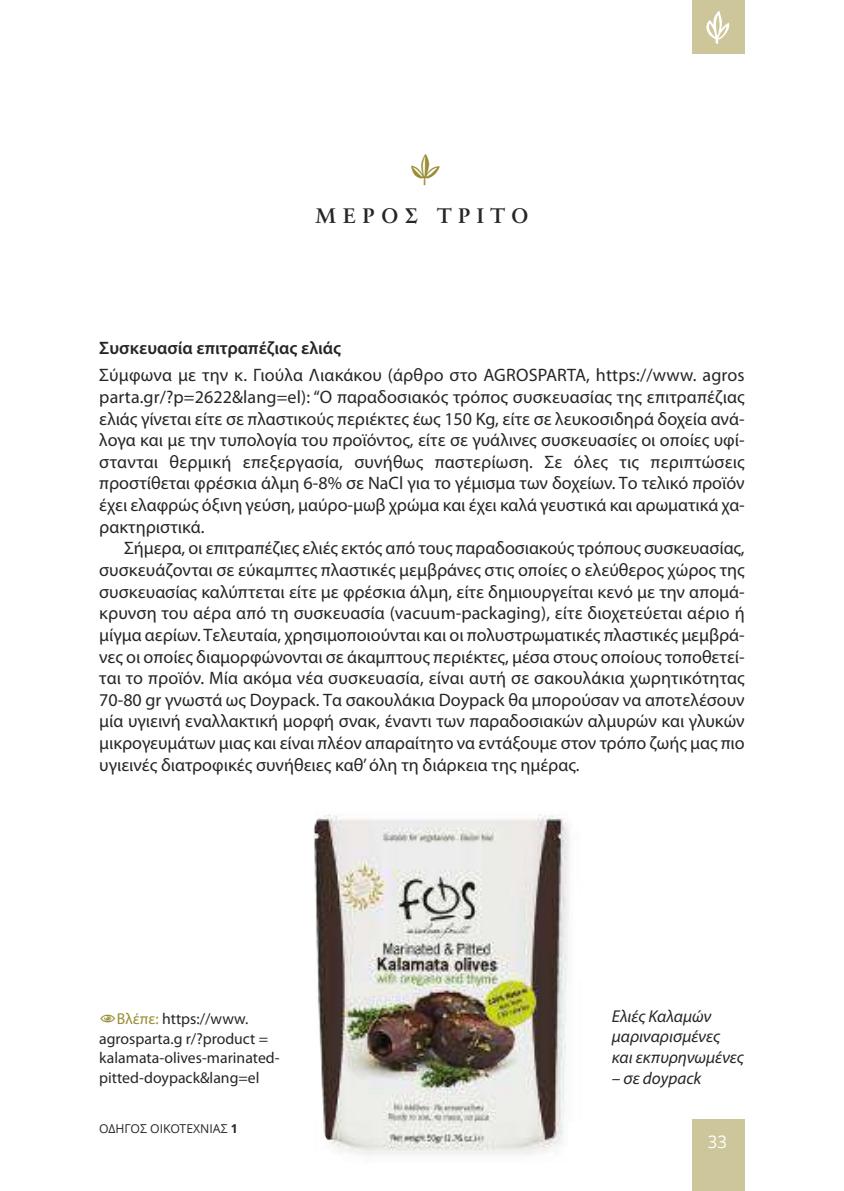
<style>
.page{position:relative;width:844px;height:1191px;background:#fff}
.page>*{position:absolute;margin:0;border:0;box-sizing:border-box;transform-origin:0 0}
.t1{font:42px "Arno Pro Light Display";color:#fff;scale:2 1}
.t2{font:42px "Arno Pro Light Display";color:#998d35}
.t3{font:700 21px "Amadeus";letter-spacing:.3em;color:#272627}
.t4{font:18.03px/21.7px "Myriad Pro";color:#272627;text-align:justify}
.t5{font:600 18.03px "Myriad Pro";color:#272627}
.t6{font:17.5px "Open Sans";color:#fff;scale:.95 1}
.t7{font:italic 17.15px/20.7px "Myriad Pro";color:#272627}
.t8{font:15.75px/19.1px "Myriad Pro";color:#272627}
.t9{font:12.25px "Open Sans";color:#272627}
.s1{color:#998d35}
.s2{font-weight:700}
</style>
<div class="page">
<div style="left:692px;top:1119px;width:52px;height:72px;background:#ccc69a"></div>
<div style="left:692px;top:0;width:52px;height:54px;background:#ccc69a"></div>
<img style="left:313px;top:814px;width:259px;height:337px">
<h1 class="t2" style="left:409px;top:152px;width:33px">•</h1>
<p class="t3" style="left:315px;top:209px;width:215px">ΜΕΡΟΣ ΤΡΙΤΟ</p>
<h1 class="t1" style="left:702px;top:11px;width:16px">•</h1>
<p class="t5" style="left:99px;top:341px;width:243px">Συσκευασία επιτραπέζιας ελιάς</p>
<p class="t4" style="left:99px;top:366px;width:646px">Σύμφωνα με την κ. Γιούλα Λιακάκου (άρθρο στο AGROSPARTA, https://www. agros parta.gr/?p=2622&amp;lang=el): “Ο παραδοσιακός τρόπος συσκευασίας της επιτραπέζιας ελιάς γίνεται είτε σε πλαστικούς περιέκτες έως 150 Kg, είτε σε λευκοσιδηρά δοχεία ανά&shy;λογα και με την τυπολογία του προϊόντος, είτε σε γυάλινες συσκευασίες οι οποίες υφί&shy;στανται θερμική επεξεργασία, συνήθως παστερίωση. Σε όλες τις περιπτώσεις προστίθεται φρέσκια άλμη 6-8% σε NaCl για το γέμισμα των δοχείων. Το τελικό προϊόν έχει ελαφρώς όξινη γεύση, μαύρο-μωβ χρώμα και έχει καλά γευστικά και αρωματικά χα&shy;ρακτηριστικά.</p>
<p class="t4" style="left:99px;top:539px;width:646px;text-indent:25px">Σήμερα, οι επιτραπέζιες ελιές εκτός από τους παραδοσιακούς τρόπους συσκευασίας, συσκευάζονται σε εύκαμπτες πλαστικές μεμβράνες στις οποίες ο ελεύθερος χώρος της συσκευασίας καλύπτεται είτε με φρέσκια άλμη, είτε δημιουργείται κενό με την απομά&shy;κρυνση του αέρα από τη συσκευασία (vacuum-packaging), είτε διοχετεύεται αέριο ή μίγμα αερίων. Τελευταία, χρησιμοποιούνται και οι πολυστρωματικές πλαστικές μεμβρά&shy;νες οι οποίες διαμορφώνονται σε άκαμπτους περιέκτες, μέσα στους οποίους τοποθετεί&shy;ται το προϊόν. Μία ακόμα νέα συσκευασία, είναι αυτή σε σακουλάκια χωρητικότητας 70-80 gr γνωστά ως Doypack. Τα σακουλάκια Doypack θα μπορούσαν να αποτελέσουν μία υγιεινή εναλλακτική μορφή σνακ, έναντι των παραδοσιακών αλμυρών και γλυκών μικρογευμάτων μιας και είναι πλέον απαραίτητο να εντάξουμε στον τρόπο ζωής μας πιο υγιεινές διατροφικές συνήθειες καθ’όλη τη διάρκεια της ημέρας.</p>
<p class="t8" style="left:99px;top:1010px;width:182px;text-indent:17px"><span class="s1">Βλέπε:</span> https://www. agrosparta.g r/?product = kalamata-olives-marinated-</p>
<p class="t8" style="left:99px;top:1069px;width:162px">pitted-doypack&amp;lang=el</p>
<p class="t9" style="left:99px;top:1120px;width:140px">ΟΔΗΓΟΣ ΟΙΚΟΤΕΧΝΙΑΣ <span class="s2">1</span></p>
<p class="t7" style="left:611px;top:1007px;width:133px">Ελιές Καλαμών μαριναρισμένες και εκπυρηνωμένες</p>
<p class="t7" style="left:611px;top:1068px;width:91px">– σε doypack</p>
<p class="t6" style="left:707px;top:1129px;width:21px">33</p>
</div>
